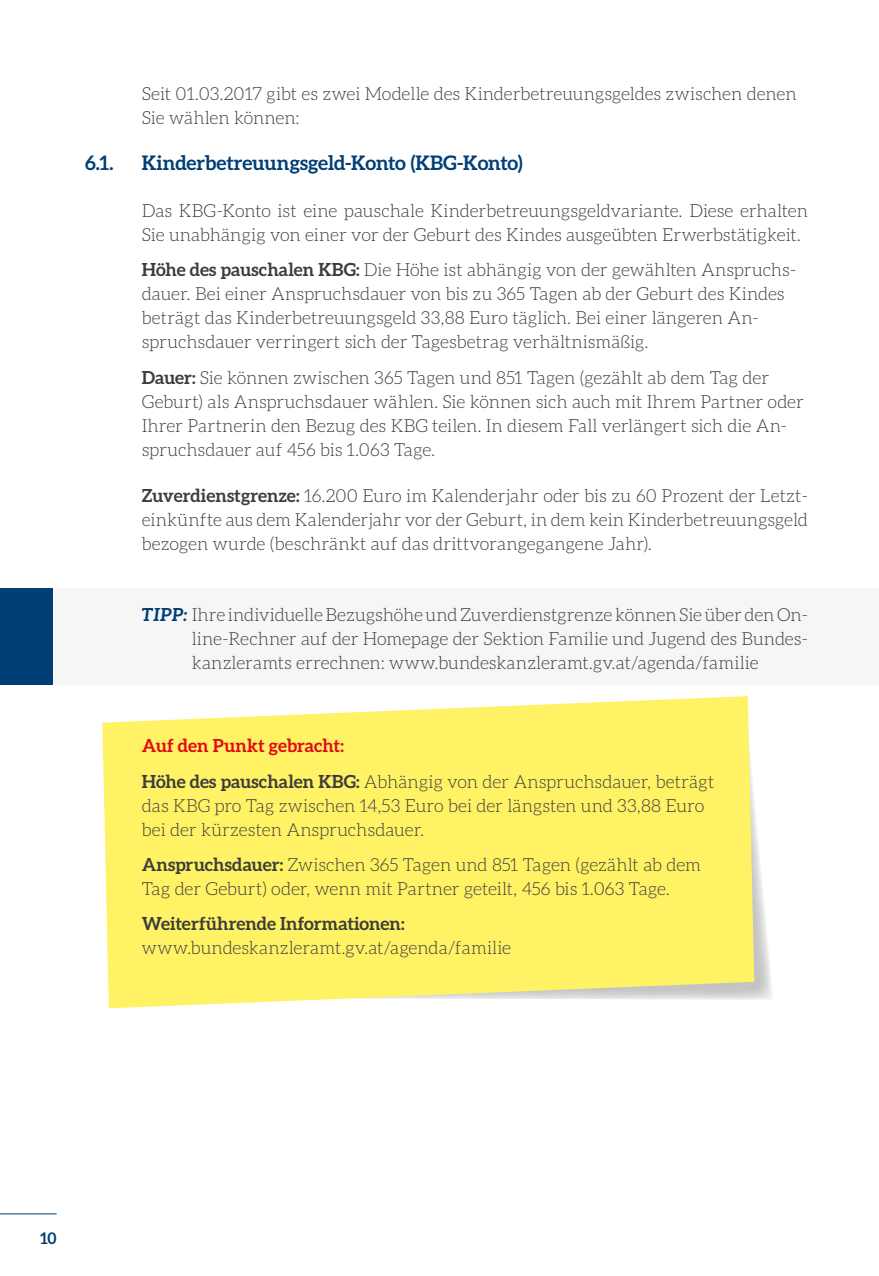
<style>
.page{position:relative;width:879px;height:1276px;background:#fff}
.page>*{position:absolute;margin:0;border:0;box-sizing:border-box;transform-origin:0 0}
.t1{font:700 20px "Aleo";letter-spacing:-.01em;color:#003e75}
.t2{font:300 18px/24px "Aleo";letter-spacing:-.005em;color:#3c3c3b}
.t3{font:700 18px "Aleo";letter-spacing:.005em;color:#3c3c3b}
.t4{font:700 16px "Aleo";color:#003e75}
.s1{font-weight:700}
.s2{font-weight:700;font-style:italic;color:#003e75}
.s3{font-weight:700;color:#e30613}
</style>
<div class="page">
<hr style="left:0;top:1213px;width:57px;height:1px;background:#003e75">
<img style="left:754px;top:803px;width:18px;height:196px">
<svg style="left:102px;top:696px;width:652px;height:312px;background:#fef272"></svg>
<div style="left:0;top:588px;width:54px;height:97px;background:#003e75"></div>
<div style="left:54px;top:588px;width:825px;height:97px;background:#f6f6f6"></div>
<p class="t2" style="left:142px;top:81px;width:656px">Seit 01.03.2017 gibt es zwei Modelle des Kinderbetreuungsgeldes zwischen denen<br>Sie wählen können:</p>
<p class="t1" style="left:85px;top:151px;width:30px">6 .1 .</p>
<p class="t1" style="left:142px;top:151px;width:382px">Kinderbetreuungsgeld-Konto (KBG-Konto)</p>
<p class="t2" style="left:142px;top:199px;width:668px">Das KBG-Konto ist eine pauschale Kinderbetreuungsgeldvariante. Diese erhalten<br>Sie unabhängig von einer vor der Geburt des Kindes ausgeübten Erwerbstätigkeit.</p>
<p class="t2" style="left:142px;top:258px;width:656px"><span class="s1">Höhe des pauschalen KBG:</span> Die Höhe ist abhängig von der gewählten Anspruchs&shy;dauer. Bei einer Anspruchsdauer von bis zu 365 Tagen ab der Geburt des Kindes beträgt das Kinderbetreuungsgeld 33,88 Euro täglich. Bei einer längeren An&shy;spruchsdauer verringert sich der Tagesbetrag verhältnismäßig.</p>
<p class="t2" style="left:142px;top:365px;width:664px"><span class="s1">Dauer:</span> Sie können zwischen 365 Tagen und 851 Tagen (gezählt ab dem Tag der Geburt) als Anspruchsdauer wählen. Sie können sich auch mit Ihrem Partner oder Ihrer Partnerin den Bezug des KBG teilen. In diesem Fall verlängert sich die An&shy;spruchsdauer auf 456 bis 1.063 Tage.</p>
<p class="t2" style="left:142px;top:484px;width:668px;text-align:justify"><span class="s1">Zuverdienstgrenze:</span> 16.200 Euro im Kalenderjahr oder bis zu 60 Prozent der Letzt&shy;einkünfte aus dem Kalenderjahr vor der Geburt, in dem kein Kinderbetreuungsgeld bezogen wurde (beschränkt auf das drittvorangegangene Jahr).</p>
<p class="t2" style="left:192px;top:602px;width:618px;text-align:justify;text-indent:-50px"><span class="s2">TIPP:</span> Ihre individuelle Bezugshöhe und Zuverdienstgrenze können Sie über den On&shy;line-Rechner auf der Homepage der Sektion Familie und Jugend des Bundes&shy;kanzleramts errechnen: www.bundeskanzleramt.gv.at/agenda/familie</p>
<p class="t2" style="left:142px;top:728px;width:574px;line-height:35.4px"><span class="s3">Auf den Punkt gebracht:<br></span><span class="s1">Höhe des pauschalen KBG:</span> Abhängig von der Anspruchsdauer, beträgt</p>
<p class="t2" style="left:142px;top:793px;width:564px">das KBG pro Tag zwischen 14,53 Euro bei der längsten und 33,88 Euro bei der kürzesten Anspruchsdauer.</p>
<p class="t2" style="left:142px;top:852px;width:561px"><span class="s1">Anspruchsdauer:</span> Zwischen 365 Tagen und 851 Tagen (gezählt ab dem<br>Tag der Geburt) oder, wenn mit Partner geteilt, 456 bis 1.063 Tage.</p>
<p class="t3" style="left:142px;top:913px;width:264px">Weiterführende Informationen:</p>
<p class="t2" style="left:142px;top:936px;width:371px">www.bundeskanzleramt.gv.at/agenda/familie</p>
<p class="t4" style="left:40px;top:1228px;width:18px">10</p>
</div>
